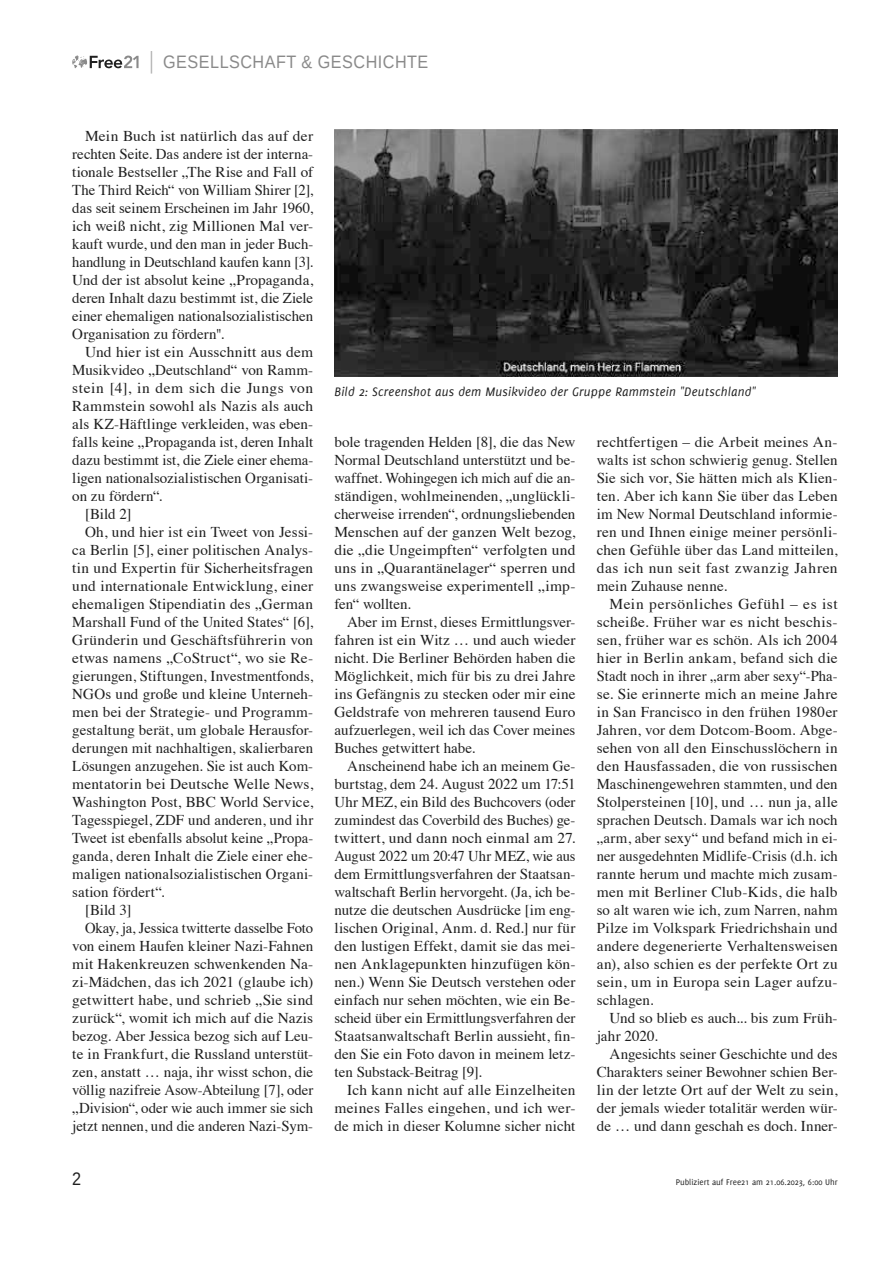
<style>
.page{position:relative;width:893px;height:1263px;background:#fff}
.page>*{position:absolute;margin:0;border:0;box-sizing:border-box;transform-origin:0 0}
.t1{font:18px "Liberation Sans";letter-spacing:.03em;color:#8a8a8a;scale:.9 1}
.t2{font:18px "Liberation Sans";color:#1f1f1f;scale:.9 1}
.t3{font:15px/18px "Times";letter-spacing:.005em;color:#1f1f1f;text-align:justify}
.t4{font:15px "Times";letter-spacing:.025em;color:#1f1f1f}
.t5{font:15px "Times";letter-spacing:.03em;color:#1f1f1f}
.t6{font:italic 13.5px "Delicious";letter-spacing:.015em;color:#1f1f1f}
.t7{font:9px "Delicious";color:#1f1f1f}
</style>
<div class="page">
<svg style="left:72px;top:55px;width:67px;height:13px"></svg>
<svg style="left:151px;top:51px;width:1px;height:23px"></svg>
<img style="left:334px;top:129px;width:504px;height:247px">
<p class="t1" style="left:163px;top:51px;width:296px">GESELLSCHAFT &amp; GESCHICHTE</p>
<p class="t3" style="left:72px;top:126px;width:242px;text-indent:13px">Mein Buch ist natürlich das auf der rechten Seite. Das andere ist der interna&shy;tionale Bestseller „The Rise and Fall of The Third Reich“ von William Shirer [2], das seit seinem Erscheinen im Jahr 1960, ich weiß nicht, zig Millionen Mal ver&shy;kauft wurde, und den man in jeder Buch&shy;handlung in Deutschland kaufen kann [3].<br>Und der ist absolut keine „Propaganda, deren Inhalt dazu bestimmt ist, die Ziele einer ehemaligen nationalsozialistischen Organisation zu fördern".</p>
<p class="t3" style="left:85px;top:342px;width:230px">Und hier ist ein Ausschnitt aus dem</p>
<p class="t3" style="left:72px;top:360px;width:242px">Musikvideo „Deutschland“ von Ramm-</p>
<p class="t5" style="left:72px;top:374px;width:242px">stein [4], in dem sich die Jungs von</p>
<p class="t3" style="left:72px;top:396px;width:242px">Rammstein sowohl als Nazis als auch</p>
<p class="t3" style="left:72px;top:414px;width:242px">als KZ-Häftlinge verkleiden, was eben-</p>
<p class="t3" style="left:72px;top:432px;width:242px">falls keine „Propaganda ist, deren Inhalt</p>
<p class="t3" style="left:72px;top:450px;width:242px">dazu bestimmt ist, die Ziele einer ehema-</p>
<p class="t3" style="left:72px;top:468px;width:242px">ligen nationalsozialistischen Organisati-</p>
<p class="t3" style="left:72px;top:486px;width:92px">on zu fördern“.</p>
<p class="t3" style="left:85px;top:504px;width:48px">[Bild 2]</p>
<p class="t3" style="left:85px;top:522px;width:230px">Oh, und hier ist ein Tweet von Jessi-</p>
<p class="t3" style="left:72px;top:540px;width:242px">ca Berlin [5], einer politischen Analys-</p>
<p class="t3" style="left:72px;top:558px;width:242px">tin und Expertin für Sicherheitsfragen</p>
<p class="t3" style="left:72px;top:576px;width:242px">und internationale Entwicklung, einer</p>
<p class="t3" style="left:72px;top:594px;width:242px">ehemaligen Stipendiatin des „German</p>
<p class="t3" style="left:72px;top:612px;width:242px">Marshall Fund of the United States“ [6],</p>
<p class="t4" style="left:72px;top:626px;width:242px">Gründerin und Geschäftsführerin von</p>
<p class="t3" style="left:72px;top:648px;width:242px">etwas namens „CoStruct“, wo sie Re-</p>
<p class="t3" style="left:72px;top:666px;width:242px">gierungen, Stiftungen, Investmentfonds,</p>
<p class="t3" style="left:72px;top:684px;width:242px">NGOs und große und kleine Unterneh-</p>
<p class="t3" style="left:72px;top:702px;width:242px">men bei der Strategie- und Programm-</p>
<p class="t3" style="left:72px;top:720px;width:242px">gestaltung berät, um globale Herausfor-</p>
<p class="t3" style="left:72px;top:738px;width:242px">derungen mit nachhaltigen, skalierbaren</p>
<p class="t3" style="left:72px;top:756px;width:242px">Lösungen anzugehen. Sie ist auch Kom-</p>
<p class="t3" style="left:72px;top:774px;width:242px">mentatorin bei Deutsche Welle News,</p>
<p class="t3" style="left:72px;top:792px;width:242px">Washington Post, BBC World Service,</p>
<p class="t3" style="left:72px;top:810px;width:242px">Tagesspiegel, ZDF und anderen, und ihr</p>
<p class="t3" style="left:72px;top:828px;width:242px">Tweet ist ebenfalls absolut keine „Propa-</p>
<p class="t3" style="left:72px;top:846px;width:242px">ganda, deren Inhalt die Ziele einer ehe-</p>
<p class="t3" style="left:72px;top:864px;width:242px">maligen nationalsozialistischen Organi-</p>
<p class="t3" style="left:72px;top:882px;width:94px">sation fördert“.</p>
<p class="t3" style="left:85px;top:900px;width:48px">[Bild 3]</p>
<p class="t3" style="left:85px;top:918px;width:230px">Okay, ja, Jessica twitterte dasselbe Foto</p>
<p class="t3" style="left:72px;top:936px;width:242px">von einem Haufen kleiner Nazi-Fahnen</p>
<p class="t3" style="left:72px;top:954px;width:242px">mit Hakenkreuzen schwenkenden Na-</p>
<p class="t3" style="left:72px;top:972px;width:242px">zi-Mädchen, das ich 2021 (glaube ich)</p>
<p class="t3" style="left:72px;top:990px;width:242px">getwittert habe, und schrieb „Sie sind</p>
<p class="t3" style="left:72px;top:1008px;width:242px">zurück“, womit ich mich auf die Nazis</p>
<p class="t3" style="left:72px;top:1026px;width:242px">bezog. Aber Jessica bezog sich auf Leu-</p>
<p class="t3" style="left:72px;top:1044px;width:242px">te in Frankfurt, die Russland unterstüt-</p>
<p class="t3" style="left:72px;top:1062px;width:242px">zen, anstatt … naja, ihr wisst schon, die</p>
<p class="t3" style="left:72px;top:1080px;width:242px">völlig nazifreie Asow-Abteilung [7], oder</p>
<p class="t3" style="left:72px;top:1098px;width:242px">„Division“, oder wie auch immer sie sich</p>
<p class="t3" style="left:72px;top:1116px;width:242px">jetzt nennen, und die anderen Nazi-Sym-</p>
<p class="t6" style="left:334px;top:384px;width:423px">Bild 2: Screenshot aus dem Musikvideo der Gruppe Rammstein "Deutschland"</p>
<p class="t3" style="left:334px;top:432px;width:242px">bole tragenden Helden [8], die das New Normal Deutschland unterstützt und be&shy;waffnet. Wohingegen ich mich auf die an&shy;ständigen, wohlmeinenden, „unglückli&shy;cherweise irrenden“, ordnungsliebenden Menschen auf der ganzen Welt bezog, die „die Ungeimpften“ verfolgten und uns in „Quarantänelager“ sperren und uns zwangsweise experimentell „imp&shy;fen“ wollten.</p>
<p class="t3" style="left:334px;top:612px;width:242px;text-indent:13px">Aber im Ernst, dieses Ermittlungsver&shy;fahren ist ein Witz … und auch wieder nicht. Die Berliner Behörden haben die Möglichkeit, mich für bis zu drei Jahre ins Gefängnis zu stecken oder mir eine Geldstrafe von mehreren tausend Euro aufzuerlegen, weil ich das Cover meines Buches getwittert habe.</p>
<p class="t3" style="left:334px;top:756px;width:242px;text-indent:13px">Anscheinend habe ich an meinem Ge&shy;burtstag, dem 24. August 2022 um 17:51<br>Uhr MEZ, ein Bild des Buchcovers (oder zumindest das Coverbild des Buches) ge&shy;twittert, und dann noch einmal am 27.<br>August 2022 um 20:47 Uhr MEZ, wie aus dem Ermittlungsverfahren der Staatsan&shy;waltschaft Berlin hervorgeht. (Ja, ich be&shy;nutze die deutschen Ausdrücke [im eng&shy;lischen Original, Anm. d. Red.] nur für den lustigen Effekt, damit sie das mei&shy;nen Anklagepunkten hinzufügen kön&shy;nen.) Wenn Sie Deutsch verstehen oder einfach nur sehen möchten, wie ein Be&shy;scheid über ein Ermittlungsverfahren der Staatsanwaltschaft Berlin aussieht, fin&shy;den Sie ein Foto davon in meinem letz&shy;ten Substack-Beitrag [9].</p>
<p class="t3" style="left:334px;top:1080px;width:242px;text-indent:13px">Ich kann nicht auf alle Einzelheiten meines Falles eingehen, und ich wer&shy;de mich in dieser Kolumne sicher nicht</p>
<p class="t3" style="left:597px;top:432px;width:242px">rechtfertigen – die Arbeit meines An&shy;walts ist schon schwierig genug. Stellen Sie sich vor, Sie hätten mich als Klien&shy;ten. Aber ich kann Sie über das Leben im New Normal Deutschland informie&shy;ren und Ihnen einige meiner persönli&shy;chen Gefühle über das Land mitteilen, das ich nun seit fast zwanzig Jahren mein Zuhause nenne.</p>
<p class="t3" style="left:597px;top:594px;width:242px;text-indent:13px">Mein persönliches Gefühl – es ist scheiße. Früher war es nicht beschis&shy;sen, früher war es schön. Als ich 2004 hier in Berlin ankam, befand sich die Stadt noch in ihrer „arm aber sexy“-Pha&shy;se. Sie erinnerte mich an meine Jahre in San Francisco in den frühen 1980er Jahren, vor dem Dotcom-Boom. Abge&shy;sehen von all den Einschusslöchern in den Hausfassaden, die von russischen Maschinengewehren stammten, und den Stolpersteinen [10], und … nun ja, alle sprachen Deutsch. Damals war ich noch „arm, aber sexy“ und befand mich in ei&shy;ner ausgedehnten Midlife-Crisis (d.h. ich rannte herum und machte mich zusam&shy;men mit Berliner Club-Kids, die halb so alt waren wie ich, zum Narren, nahm Pilze im Volkspark Friedrichshain und andere degenerierte Verhaltensweisen an), also schien es der perfekte Ort zu sein, um in Europa sein Lager aufzu&shy;schlagen.</p>
<p class="t3" style="left:597px;top:1008px;width:242px;text-indent:13px">Und so blieb es auch... bis zum Früh&shy;jahr 2020.</p>
<p class="t3" style="left:597px;top:1044px;width:242px;text-indent:13px">Angesichts seiner Geschichte und des Charakters seiner Bewohner schien Ber&shy;lin der letzte Ort auf der Welt zu sein, der jemals wieder totalitär werden wür&shy;de … und dann geschah es doch. Inner-</p>
<p class="t2" style="left:72px;top:1168px;width:12px">2</p>
<p class="t7" style="left:676px;top:1177px;width:163px">Publiziert auf Free21 am 21.06.2023, 6:00 Uhr</p>
</div>
